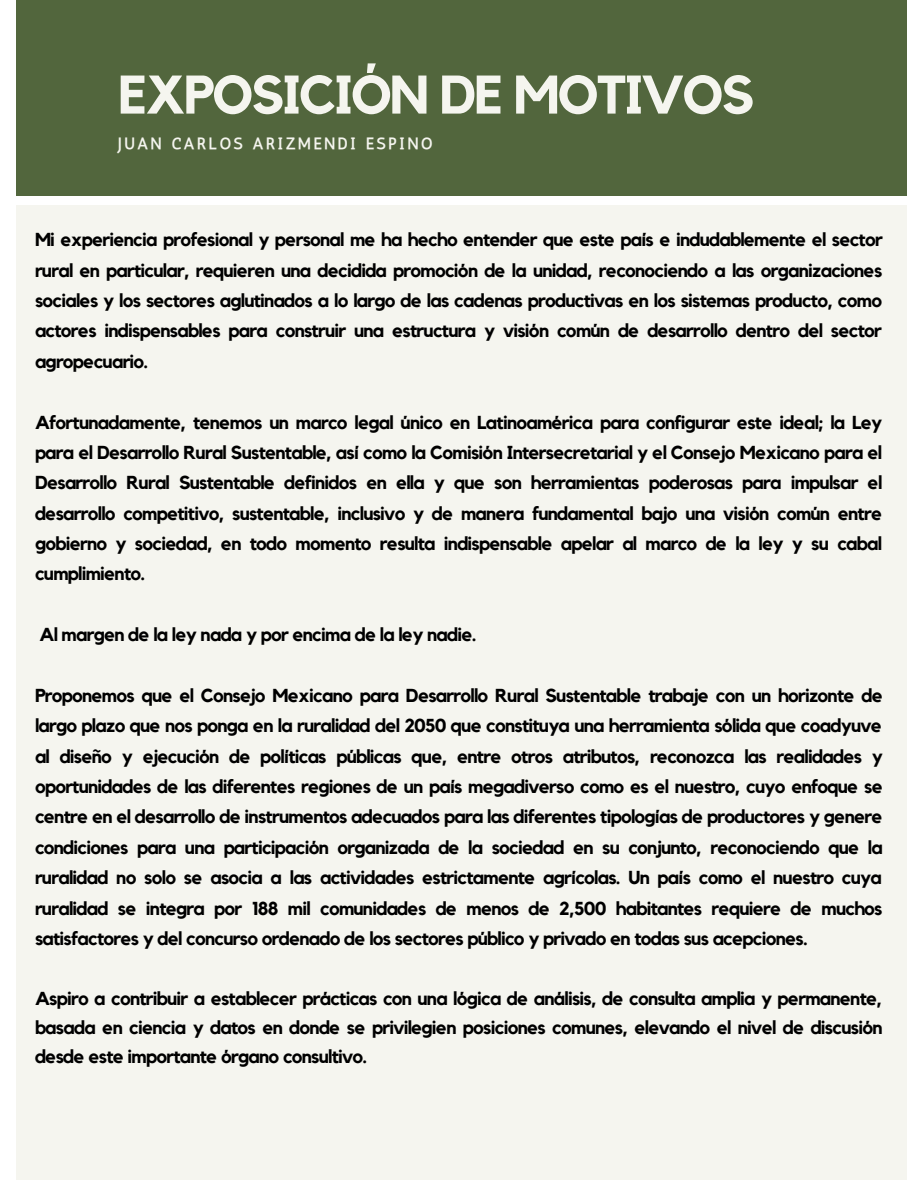
<style>
.page{position:relative;width:918px;height:1188px;background:#fff}
.page>*{position:absolute;margin:0;border:0;box-sizing:border-box;transform-origin:0 0}
.t1{font:700 53.7px "Kollektif";letter-spacing:-.04em;color:#f5f5ef}
.t2{font:700 18.75px/30.3px "Kollektif";letter-spacing:-.04em;color:#000;text-align:justify}
.t3{font:15.9px "CA Generated";letter-spacing:.17em;color:#f5f5ef}
</style>
<div class="page">
<div style="left:16px;top:205px;width:891px;height:974px;background:#f5f5ef"></div>
<div style="left:16px;top:0;width:891px;height:196px;background:#52663d"></div>
<h1 class="t1" style="left:118px;top:70px;width:638px">EXPOSICIÓN DE MOTIVOS</h1>
<p class="t3" style="left:118px;top:134px;width:316px">JUAN CARLOS ARIZMENDI ESPINO</p>
<p class="t2" style="left:35px;top:225px;width:849px">Mi experiencia profesional y personal me ha hecho entender que este país e indudablemente el sector rural en particular, requieren una decidida promoción de la unidad, reconociendo a las organizaciones sociales y los sectores aglutinados a lo largo de las cadenas productivas en los sistemas producto, como actores indispensables para construir una estructura y visión común de desarrollo dentro del sector agropecuario.</p>
<p class="t2" style="left:35px;top:408px;width:849px">Afortunadamente, tenemos un marco legal único en Latinoamérica para configurar este ideal; la Ley para el Desarrollo Rural Sustentable, así como la Comisión Intersecretarial y el Consejo Mexicano para el Desarrollo Rural Sustentable definidos en ella y que son herramientas poderosas para impulsar el desarrollo competitivo, sustentable, inclusivo y de manera fundamental bajo una visión común entre gobierno y sociedad, en todo momento resulta indispensable apelar al marco de la ley y su cabal cumplimiento.</p>
<p class="t2" style="left:39px;top:620px;width:439px">Al margen de la ley nada y por encima de la ley nadie.</p>
<p class="t2" style="left:35px;top:681px;width:849px">Proponemos que el Consejo Mexicano para Desarrollo Rural Sustentable trabaje con un horizonte de largo plazo que nos ponga en la ruralidad del 2050 que constituya una herramienta sólida que coadyuve al diseño y ejecución de políticas públicas que, entre otros atributos, reconozca las realidades y oportunidades de las diferentes regiones de un país megadiverso como es el nuestro, cuyo enfoque se centre en el desarrollo de instrumentos adecuados para las diferentes tipologías de productores y genere condiciones para una participación organizada de la sociedad en su conjunto, reconociendo que la ruralidad no solo se asocia a las actividades estrictamente agrícolas. Un país como el nuestro cuya ruralidad se integra por 188 mil comunidades de menos de 2,500 habitantes requiere de muchos satisfactores y del concurso ordenado de los sectores público y privado en todas sus acepciones.</p>
<p class="t2" style="left:35px;top:984px;width:849px;line-height:29.2px">Aspiro a contribuir a establecer prácticas con una lógica de análisis, de consulta amplia y permanente, basada en ciencia y datos en donde se privilegien posiciones comunes, elevando el nivel de discusión desde este importante órgano consultivo.</p>
</div>
